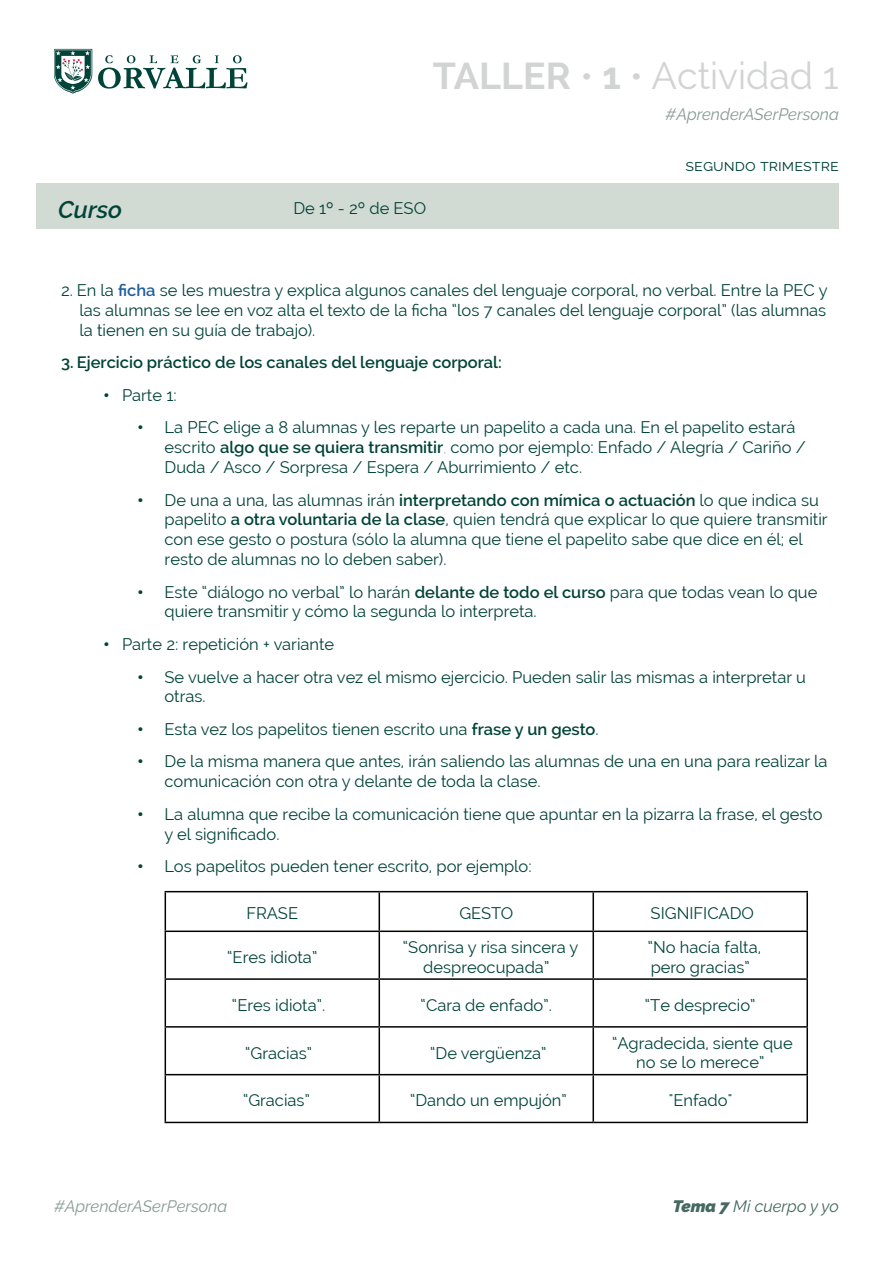
<style>
.page{position:relative;width:893px;height:1263px;background:#fff}
.page>*{position:absolute;margin:0;border:0;box-sizing:border-box;transform-origin:0 0}
.t1{font:37.5px "Raleway";color:#d2d3d3}
.t2{font:italic 600 24px "Raleway";color:#004337}
.t3{font:16.5px/19.8px "Raleway";color:#004337}
.t4{font:600 16.5px "Raleway";color:#004337}
.t5{font:italic 16.5px "Raleway";color:#879a94}
.t6{font:italic 16.5px "Raleway";color:#45685f}
.s1{font-weight:700}
.s2{font-weight:600;color:#205d9e}
.s3{font-weight:900}
.s4{font-weight:600}
.s5{font-weight:100}
</style>
<div class="page">
<svg style="left:98px;top:55px;width:150px;height:34px"></svg>
<svg style="left:54px;top:49px;width:38px;height:45px"></svg>
<hr style="left:165px;top:891px;width:214px;height:1px;background:#000">
<hr style="left:165px;top:892px;width:1px;height:38px;background:#000">
<hr style="left:379px;top:891px;width:214px;height:1px;background:#000">
<hr style="left:379px;top:892px;width:1px;height:38px;background:#000">
<hr style="left:593px;top:891px;width:215px;height:1px;background:#000">
<hr style="left:592px;top:892px;width:2px;height:38px;background:#000">
<hr style="left:806px;top:892px;width:2px;height:38px;background:#000">
<hr style="left:165px;top:930px;width:214px;height:2px;background:#000">
<hr style="left:165px;top:932px;width:1px;height:46px;background:#000">
<hr style="left:379px;top:930px;width:214px;height:2px;background:#000">
<hr style="left:379px;top:932px;width:1px;height:46px;background:#000">
<hr style="left:593px;top:930px;width:215px;height:2px;background:#000">
<hr style="left:592px;top:932px;width:2px;height:46px;background:#000">
<hr style="left:806px;top:932px;width:2px;height:46px;background:#000">
<hr style="left:165px;top:978px;width:214px;height:2px;background:#000">
<hr style="left:165px;top:980px;width:1px;height:46px;background:#000">
<hr style="left:379px;top:978px;width:214px;height:2px;background:#000">
<hr style="left:379px;top:980px;width:1px;height:46px;background:#000">
<hr style="left:593px;top:978px;width:215px;height:2px;background:#000">
<hr style="left:592px;top:980px;width:2px;height:46px;background:#000">
<hr style="left:806px;top:980px;width:2px;height:46px;background:#000">
<hr style="left:165px;top:1026px;width:214px;height:1px;background:#000">
<hr style="left:165px;top:1027px;width:1px;height:47px;background:#000">
<hr style="left:379px;top:1026px;width:214px;height:1px;background:#000">
<hr style="left:379px;top:1027px;width:1px;height:47px;background:#000">
<hr style="left:593px;top:1026px;width:215px;height:1px;background:#000">
<hr style="left:592px;top:1027px;width:2px;height:47px;background:#000">
<hr style="left:806px;top:1027px;width:2px;height:47px;background:#000">
<hr style="left:165px;top:1074px;width:214px;height:1px;background:#000">
<hr style="left:165px;top:1075px;width:1px;height:47px;background:#000">
<hr style="left:379px;top:1074px;width:214px;height:1px;background:#000">
<hr style="left:379px;top:1075px;width:1px;height:47px;background:#000">
<hr style="left:593px;top:1074px;width:215px;height:1px;background:#000">
<hr style="left:592px;top:1075px;width:2px;height:47px;background:#000">
<hr style="left:806px;top:1075px;width:2px;height:47px;background:#000">
<hr style="left:165px;top:1122px;width:214px;height:1px;background:#000">
<hr style="left:379px;top:1122px;width:214px;height:1px;background:#000">
<hr style="left:593px;top:1122px;width:215px;height:1px;background:#000">
<div style="left:37px;top:184px;width:802px;height:45px;background:#d2dad4"></div>
<h1 class="t1" style="left:433px;top:54px;width:407px"><span class="s1">TALLER</span> • <span class="s1">1</span> • Actividad 1</h1>
<p class="t5" style="left:666px;top:104px;width:175px">#AprenderASerPersona</p>
<h2 class="t2" style="left:58px;top:195px;width:65px">Curso</h2>
<p class="t3" style="left:293px;top:198px;width:134px">De 1º - 2º de ESO</p>
<p class="t3" style="left:685px;top:155px;width:155px">segundo trimestre</p>
<p class="t3" style="left:80px;top:280px;width:750px;text-align:justify;text-indent:-18px">2. En la <span class="s2">ficha</span> se les muestra y explica algunos canales del lenguaje corporal, no verbal. Entre la PEC y las alumnas se lee en voz alta el texto de la ficha “los 7 canales del lenguaje corporal” (las alumnas la tienen en su guía de trabajo).</p>
<p class="t4" style="left:61px;top:353px;width:442px">3. Ejercicio práctico de los canales del lenguaje corporal:</p>
<p class="t3" style="left:104px;top:385px;width:75px"><span class="s3">•</span> Parte 1:</p>
<p class="t3" style="left:165px;top:418px;width:643px;text-indent:-27px"><span class="s3">•</span> La PEC elige a 8 alumnas y les reparte un papelito a cada una. En el papelito estará escrito <span class="s4">algo que se quiera transmitir</span><span class="s5">,</span> como por ejemplo: Enfado / Alegría / Cariño /<br>Duda / Asco / Sorpresa / Espera / Aburrimiento / etc.</p>
<p class="t3" style="left:165px;top:490px;width:665px;text-indent:-27px"><span class="s3">•</span> De una a una, las alumnas irán <span class="s4">interpretando con mímica o actuación</span> lo que indica su papelito <span class="s4">a otra voluntaria de la clase</span>, quien tendrá que explicar lo que quiere transmitir con ese gesto o postura (sólo la alumna que tiene el papelito sabe que dice en él; el resto de alumnas no lo deben saber).</p>
<p class="t3" style="left:165px;top:582px;width:654px;text-indent:-27px"><span class="s3">•</span> Este “diálogo no verbal” lo harán <span class="s4">delante de todo el curso</span> para que todas vean lo que quiere transmitir y cómo la segunda lo interpreta.</p>
<p class="t3" style="left:104px;top:634px;width:232px"><span class="s3">•</span> Parte 2: repetición + variante</p>
<p class="t3" style="left:165px;top:667px;width:643px;text-indent:-27px"><span class="s3">•</span> Se vuelve a hacer otra vez el mismo ejercicio. Pueden salir las mismas a interpretar u otras.</p>
<p class="t3" style="left:138px;top:719px;width:463px"><span class="s3">•</span> Esta vez los papelitos tienen escrito una <span class="s4">frase y un gesto</span>.</p>
<p class="t3" style="left:165px;top:752px;width:664px;text-indent:-27px"><span class="s3">•</span> De la misma manera que antes, irán saliendo las alumnas de una en una para realizar la comunicación con otra y delante de toda la clase.</p>
<p class="t3" style="left:165px;top:804px;width:660px;text-indent:-27px"><span class="s3">•</span> La alumna que recibe la comunicación tiene que apuntar en la pizarra la frase, el gesto y el significado.</p>
<p class="t3" style="left:138px;top:856px;width:396px"><span class="s3">•</span> Los papelitos pueden tener escrito, por ejemplo:</p>
<p class="t3" style="left:246px;top:903px;width:53px">FRASE</p>
<p class="t3" style="left:459px;top:903px;width:55px">GESTO</p>
<p class="t3" style="left:651px;top:903px;width:105px">SIGNIFICADO</p>
<p class="t3" style="left:227px;top:947px;width:92px">“Eres idiota”</p>
<p class="t3" style="left:403px;top:937px;width:177px;text-align:center">“Sonrisa y risa sincera y despreocupada”</p>
<p class="t3" style="left:648px;top:937px;width:115px">“No hacía falta, pero gracias”</p>
<p class="t3" style="left:232px;top:995px;width:95px">“Eres idiota”.</p>
<p class="t3" style="left:421px;top:995px;width:133px">“Cara de enfado”.</p>
<p class="t3" style="left:645px;top:995px;width:112px">“Te desprecio”</p>
<p class="t3" style="left:245px;top:1043px;width:69px">“Gracias”</p>
<p class="t3" style="left:430px;top:1043px;width:118px">“De vergüenza”</p>
<p class="t3" style="left:612px;top:1033px;width:182px;text-align:center">“Agradecida, siente que no se lo merece”</p>
<p class="t3" style="left:243px;top:1090px;width:69px">“Gracias”</p>
<p class="t3" style="left:410px;top:1090px;width:158px">“Dando un empujón”</p>
<p class="t3" style="left:669px;top:1090px;width:65px">"Enfado"</p>
<p class="t5" style="left:54px;top:1196px;width:175px">#AprenderASerPersona</p>
<p class="t6" style="left:673px;top:1196px;width:168px"><span class="s3">Tema 7</span> Mi cuerpo y yo</p>
</div>
